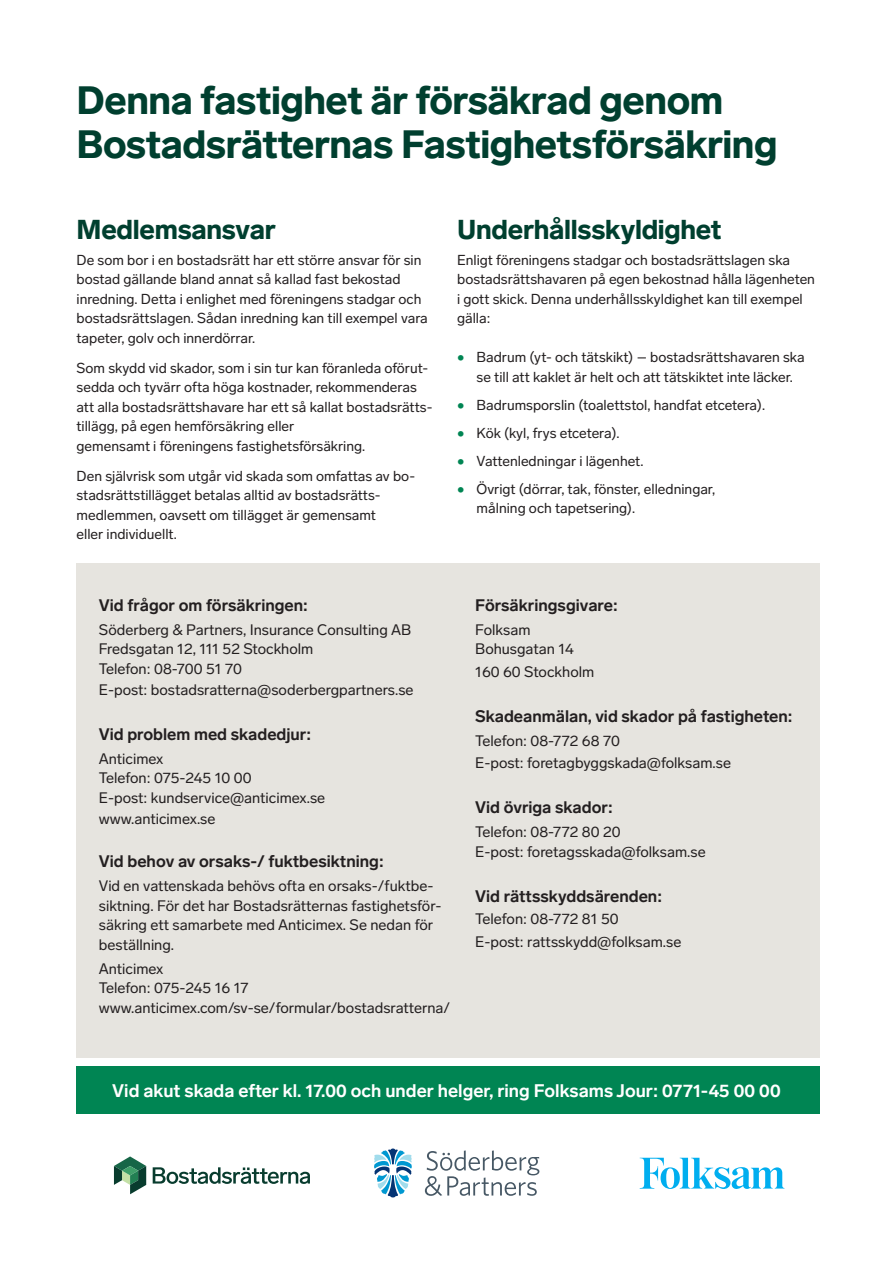
<style>
.page{position:relative;width:893px;height:1263px;background:#fff}
.page>*{position:absolute;margin:0;border:0;box-sizing:border-box;transform-origin:0 0}
.t1{font:900 39px/43.5px "Lab Grotesque";letter-spacing:-.015em;color:#003f2f}
.t2{font:900 27px "Lab Grotesque";letter-spacing:-.01em;color:#003f2f}
.t3{font:700 18px "Lab Grotesque";color:#fff}
.t4{font:700 16.5px "Lab Grotesque";color:#231f20}
.t5{font:15px/19.5px "Lab Grotesque";color:#231f20}
.t6{font:14.25px/19.5px "Lab Grotesque";color:#231f20}
.s1{font-weight:700;color:#008553}
</style>
<div class="page">
<div style="left:77px;top:564px;width:743px;height:494px;background:#e6e4df"></div>
<div style="left:77px;top:1066px;width:743px;height:48px;background:#008553"></div>
<svg style="left:425px;top:1150px;width:114px;height:46px"></svg>
<svg style="left:374px;top:1148px;width:38px;height:49px"></svg>
<svg style="left:640px;top:1158px;width:144px;height:31px"></svg>
<svg style="left:153px;top:1167px;width:157px;height:17px"></svg>
<svg style="left:114px;top:1156px;width:32px;height:38px"></svg>
<p class="t1" style="left:77px;top:77px;width:702px">Denna fastighet är försäkrad genom<br>Bostadsrätternas Fastighetsförsäkring</p>
<p class="t2" style="left:77px;top:211px;width:201px">Medlemsansvar</p>
<p class="t6" style="left:77px;top:250px;width:353px">De som bor i en bostadsrätt har ett större ansvar för sin bostad gällande bland annat så kallad fast bekostad inredning. Detta i enlighet med föreningens stadgar och bostadsrättslagen. Sådan inredning kan till exempel vara tapeter, golv och innerdörrar.</p>
<p class="t6" style="left:77px;top:358px;width:357px">Som skydd vid skador, som i sin tur kan föranleda oförut&shy;sedda och tyvärr ofta höga kostnader, rekommenderas att alla bostadsrättshavare har ett så kallat bostadsrätts&shy;tillägg, på egen hemförsäkring eller<br>gemensamt i föreningens fastighetsförsäkring.</p>
<p class="t6" style="left:77px;top:466px;width:340px">Den självrisk som utgår vid skada som omfattas av bo&shy;stadsrättstillägget betalas alltid av bostadsrätts&shy;medlemmen, oavsett om tillägget är gemensamt<br>eller individuellt.</p>
<p class="t2" style="left:457px;top:211px;width:266px">Underhållsskyldighet</p>
<p class="t6" style="left:457px;top:250px;width:359px">Enligt föreningens stadgar och bostadsrättslagen ska bostadsrättshavaren på egen bekostnad hålla lägenheten i gott skick. Denna underhållsskyldighet kan till exempel gälla:</p>
<p class="t6" style="left:457px;top:347px;width:349px;text-align:center"><span class="s1">•</span> Badrum (yt- och tätskikt) – bostadsrättshavaren ska se till att kaklet är helt och att tätskiktet inte läcker.</p>
<p class="t6" style="left:457px;top:395px;width:309px"><span class="s1">•</span> Badrumsporslin (toalettstol, handfat etcetera).</p>
<p class="t6" style="left:457px;top:423px;width:164px"><span class="s1">•</span> Kök (kyl, frys etcetera).</p>
<p class="t6" style="left:457px;top:451px;width:188px"><span class="s1">•</span> Vattenledningar i lägenhet.</p>
<p class="t6" style="left:477px;top:479px;width:240px;text-indent:-19px"><span class="s1">•</span> Övrigt (dörrar, tak, fönster, elledningar, målning och tapetsering).</p>
<p class="t4" style="left:99px;top:594px;width:211px">Vid frågor om försäkringen:</p>
<p class="t5" style="left:99px;top:619px;width:314px">Söderberg &amp; Partners, Insurance Consulting AB</p>
<p class="t5" style="left:99px;top:639px;width:216px">Fredsgatan 12, 111 52 Stockholm</p>
<p class="t5" style="left:99px;top:658px;width:145px">Telefon: 08-700 51 70</p>
<p class="t5" style="left:99px;top:679px;width:316px">E-post: bostadsratterna@soderbergpartners.se</p>
<p class="t4" style="left:99px;top:723px;width:214px">Vid problem med skadedjur:</p>
<p class="t5" style="left:99px;top:748px;width:66px">Anticimex</p>
<p class="t5" style="left:99px;top:768px;width:154px">Telefon: 075-245 10 00</p>
<p class="t5" style="left:99px;top:787px;width:228px">E-post: kundservice@anticimex.se</p>
<p class="t5" style="left:99px;top:808px;width:118px">www.anticimex.se</p>
<p class="t4" style="left:99px;top:850px;width:286px">Vid behov av orsaks-/ fuktbesiktning:</p>
<p class="t5" style="left:99px;top:876px;width:344px">Vid en vattenskada behövs ofta en orsaks-/fuktbe&shy;siktning. För det har Bostadsrätternas fastighetsför&shy;säkring ett samarbete med Anticimex. Se nedan för beställning.</p>
<p class="t5" style="left:99px;top:958px;width:66px">Anticimex</p>
<p class="t5" style="left:99px;top:978px;width:151px">Telefon: 075-245 16 17</p>
<p class="t5" style="left:99px;top:997px;width:353px">www.anticimex.com/sv-se/formular/bostadsratterna/</p>
<p class="t4" style="left:475px;top:594px;width:144px">Försäkringsgivare:</p>
<p class="t5" style="left:475px;top:619px;width:57px">Folksam</p>
<p class="t5" style="left:475px;top:639px;width:100px">Bohusgatan 14</p>
<p class="t5" style="left:475px;top:661px;width:121px">160 60 Stockholm</p>
<p class="t4" style="left:475px;top:705px;width:319px">Skadeanmälan, vid skador på fastigheten:</p>
<p class="t5" style="left:475px;top:730px;width:146px">Telefon: 08-772 68 70</p>
<p class="t5" style="left:475px;top:753px;width:257px">E-post: foretagbyggskada@folksam.se</p>
<p class="t4" style="left:475px;top:796px;width:139px">Vid övriga skador:</p>
<p class="t5" style="left:475px;top:822px;width:147px">Telefon: 08-772 80 20</p>
<p class="t5" style="left:475px;top:841px;width:232px">E-post: foretagsskada@folksam.se</p>
<p class="t4" style="left:475px;top:885px;width:188px">Vid rättsskyddsärenden:</p>
<p class="t5" style="left:475px;top:909px;width:145px">Telefon: 08-772 81 50</p>
<p class="t5" style="left:475px;top:931px;width:208px">E-post: rattsskydd@folksam.se</p>
<p class="t3" style="left:112px;top:1078px;width:670px">Vid akut skada efter kl. 17.00 och under helger, ring Folksams Jour: 0771-45 00 00</p>
</div>
